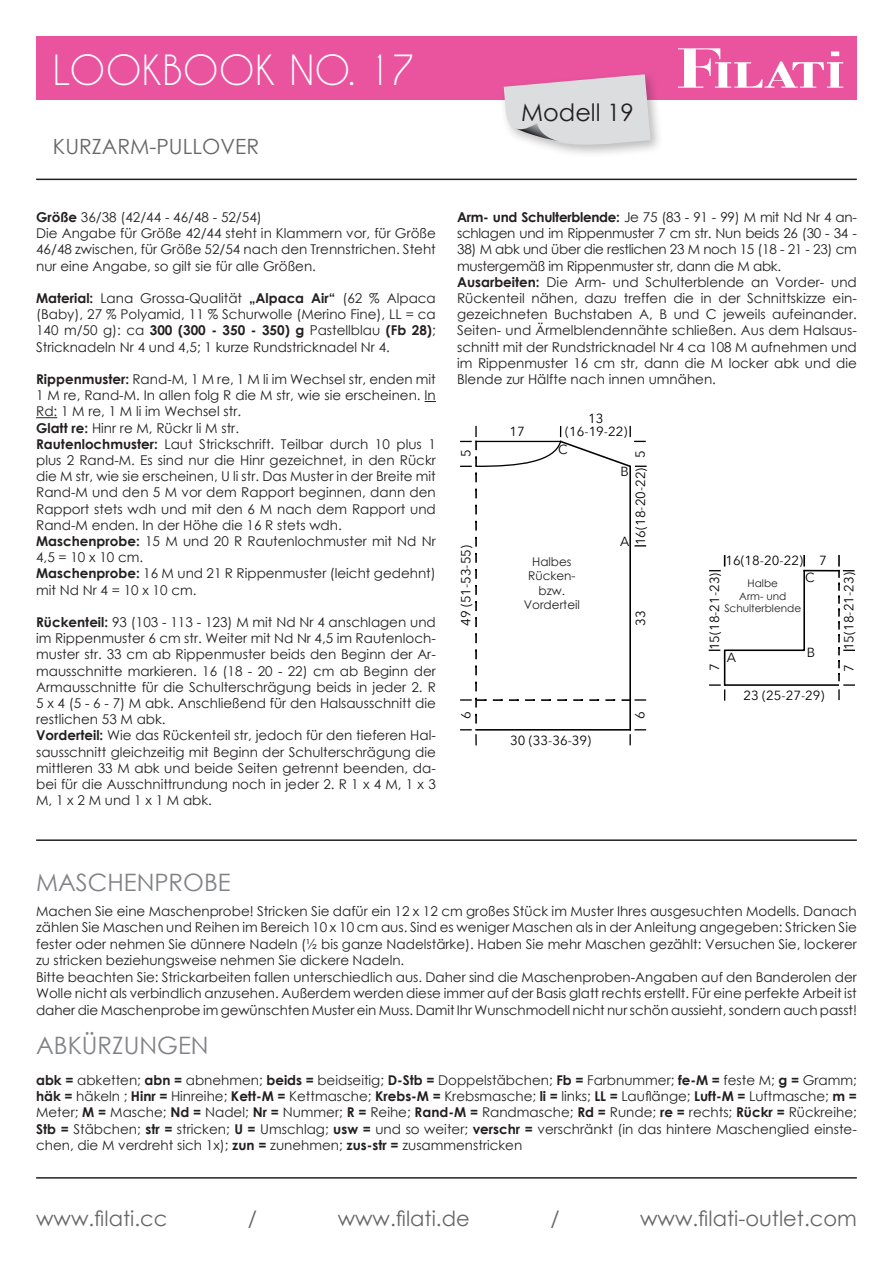
<style>
.page{position:relative;width:893px;height:1263px;background:#fff}
.page>*{position:absolute;margin:0;border:0;box-sizing:border-box;transform-origin:0 0}
.t1{font:39px "Caviar Dreams";color:#fff}
.t2{font:24px "Century Gothic";color:#808285}
.t3{font:24px "Century Gothic";color:#231f20}
.t4{font:21px "Century Gothic";color:#67676a}
.t5{font:13.5px/16.2px "Century Gothic";color:#231f20}
.t6{font:13.5px/16.2px "Century Gothic";letter-spacing:-.02em;color:#231f20}
.t7{font:13.2px/13.2px "Avenir Next";color:#000001;text-align:center}
.t8{font:12px/14.4px "Century Gothic";color:#231f20;text-align:center}
.t9{font:10.5px/12.6px "Century Gothic";color:#231f20;text-align:center}
.s1{font-weight:700}
</style>
<div class="page">
<hr style="left:36px;top:1177px;width:821px;height:1px;background:#231f20">
<hr style="left:36px;top:179px;width:821px;height:1px;background:#231f20">
<div style="left:36px;top:36px;width:821px;height:64px;background:#ea549f"></div>
<svg style="left:678px;top:48px;width:165px;height:40px"></svg>
<div style="left:499px;top:70px;width:165px;height:88px;background:#231f20;opacity:.3"></div>
<svg style="left:504px;top:74px;width:147px;height:76px;background:#dcced7"></svg>
<svg style="left:36px;top:417px;width:21px;height:1px"></svg>
<hr style="left:725px;top:684px;width:114px;height:2px;background:#000001">
<hr style="left:804px;top:570px;width:35px;height:1px;background:#000001">
<svg style="left:838px;top:556px;width:16px;height:143px"></svg>
<svg style="left:709px;top:556px;width:97px;height:144px"></svg>
<svg style="left:461px;top:426px;width:185px;height:319px"></svg>
<hr style="left:36px;top:839px;width:821px;height:2px;background:#231f20">
<h1 class="t1" style="left:53px;top:47px;width:364px">LOOKBOOK NO. 17</h1>
<h3 class="t4" style="left:53px;top:131px;width:208px">KURZARM-PULLOVER</h3>
<h2 class="t3" style="left:521px;top:96px;width:114px">Modell 19</h2>
<p class="t5" style="left:36px;top:209px;width:401px"><span class="s1">Größe</span> 36/38 (42/44 - 46/48 - 52/54)<br>Die Angabe für Größe 42/44 steht in Klammern vor, für Größe 46/48 zwischen, für Größe 52/54 nach den Trennstrichen. Steht nur eine Angabe, so gilt sie für alle Größen.</p>
<p class="t5" style="left:36px;top:290px;width:401px;text-align:justify"><span class="s1">Material:</span> Lana Grossa-Qualität <span class="s1">„Alpaca Air“</span> (62 % Alpaca (Baby), 27 % Polyamid, 11 % Schurwolle (Merino Fine), LL = ca 140 m/50 g): ca <span class="s1">300 (300 - 350 - 350) g</span> Pastellblau <span class="s1">(Fb 28)</span>; Stricknadeln Nr 4 und 4,5; 1 kurze Rundstricknadel Nr 4.</p>
<p class="t5" style="left:36px;top:371px;width:401px"><span class="s1">Rippenmuster:</span> Rand-M, 1 M re, 1 M li im Wechsel str, enden mit 1 M re, Rand-M. In allen folg R die M str, wie sie erscheinen. In Rd: 1 M re, 1 M li im Wechsel str.<br><span class="s1">Glatt re:</span> Hinr re M, Rückr li M str.<br><span class="s1">Rautenlochmuster:</span> Laut Strickschrift. Teilbar durch 10 plus 1 plus 2 Rand-M. Es sind nur die Hinr gezeichnet, in den Rückr die M str, wie sie erscheinen, U li str. Das Muster in der Breite mit Rand-M und den 5 M vor dem Rapport beginnen, dann den Rapport stets wdh und mit den 6 M nach dem Rapport und Rand-M enden. In der Höhe die 16 R stets wdh.<br><span class="s1">Maschenprobe:</span> 15 M und 20 R Rautenlochmuster mit Nd Nr 4,5 = 10 x 10 cm.<br><span class="s1">Maschenprobe:</span> 16 M und 21 R Rippenmuster (leicht gedehnt) mit Nd Nr 4 = 10 x 10 cm.</p>
<p class="t5" style="left:36px;top:614px;width:401px"><span class="s1">Rückenteil:</span> 93 (103 - 113 - 123) M mit Nd Nr 4 anschlagen und im Rippenmuster 6 cm str. Weiter mit Nd Nr 4,5 im Rautenloch&shy;muster str. 33 cm ab Rippenmuster beids den Beginn der Ar&shy;mausschnitte markieren. 16 (18 - 20 - 22) cm ab Beginn der Armausschnitte für die Schulterschrägung beids in jeder 2. R 5 x 4 (5 - 6 - 7) M abk. Anschließend für den Halsausschnitt die restlichen 53 M abk.<br><span class="s1">Vorderteil:</span> Wie das Rückenteil str, jedoch für den tieferen Hal&shy;sausschnitt gleichzeitig mit Beginn der Schulterschrägung die mittleren 33 M abk und beide Seiten getrennt beenden, da&shy;bei für die Ausschnittrundung noch in jeder 2. R 1 x 4 M, 1 x 3<br>M, 1 x 2 M und 1 x 1 M abk.</p>
<p class="t6" style="left:457px;top:209px;width:401px"><span class="s1">Arm- und Schulterblende:</span> Je 75 (83 - 91 - 99) M mit Nd Nr 4 an&shy;schlagen und im Rippenmuster 7 cm str. Nun beids 26 (30 - 34 -</p>
<p class="t5" style="left:457px;top:241px;width:401px">38) M abk und über die restlichen 23 M noch 15 (18 - 21 - 23) cm mustergemäß im Rippenmuster str, dann die M abk.<br><span class="s1">Ausarbeiten:</span> Die Arm- und Schulterblende an Vorder- und Rückenteil nähen, dazu treffen die in der Schnittskizze ein&shy;gezeichneten Buchstaben A, B und C jeweils aufeinander.<br>Seiten- und Ärmelblendennähte schließen. Aus dem Halsaus&shy;schnitt mit der Rundstricknadel Nr 4 ca 108 M aufnehmen und im Rippenmuster 16 cm str, dann die M locker abk und die Blende zur Hälfte nach innen umnähen.</p>
<p class="t7" style="left:459px;top:457px;width:9px;rotate:-90deg">5</p>
<p class="t7" style="left:459px;top:626px;width:82px;rotate:-90deg">49 (51-53-55)</p>
<p class="t7" style="left:509px;top:424px;width:17px">17</p>
<p class="t7" style="left:565px;top:411px;width:64px">13 (16-19-22)</p>
<p class="t7" style="left:558px;top:443px;width:11px">C</p>
<p class="t7" style="left:633px;top:458px;width:9px;rotate:-90deg">5</p>
<p class="t7" style="left:633px;top:545px;width:79px;rotate:-90deg">16(18-20-22)</p>
<p class="t7" style="left:621px;top:464px;width:10px">B</p>
<p class="t7" style="left:620px;top:534px;width:11px">A</p>
<p class="t8" style="left:524px;top:554px;width:58px">Halbes<br>Rücken&shy;bzw.<br>Vorderteil</p>
<p class="t7" style="left:633px;top:626px;width:17px;rotate:-90deg">33</p>
<p class="t7" style="left:459px;top:719px;width:9px;rotate:-90deg">6</p>
<p class="t7" style="left:633px;top:719px;width:9px;rotate:-90deg">6</p>
<p class="t7" style="left:510px;top:733px;width:82px">30 (33-36-39)</p>
<p class="t7" style="left:805px;top:551px;width:23px;line-height:17px;text-align:left;text-indent:-80px">16(18-20-22) 7<br>C</p>
<p class="t7" style="left:707px;top:650px;width:79px;rotate:-90deg">15(18-21-23)</p>
<p class="t7" style="left:842px;top:650px;width:79px;rotate:-90deg">15(18-21-23)</p>
<p class="t9" style="left:724px;top:577px;width:78px">Halbe<br>Arm- und<br>Schulterblende</p>
<p class="t7" style="left:807px;top:645px;width:10px">B</p>
<p class="t7" style="left:727px;top:650px;width:11px">A</p>
<p class="t7" style="left:707px;top:671px;width:9px;rotate:-90deg">7</p>
<p class="t7" style="left:842px;top:672px;width:9px;rotate:-90deg">7</p>
<p class="t7" style="left:743px;top:688px;width:82px">23 (25-27-29)</p>
<h2 class="t2" style="left:36px;top:865px;width:196px">MASCHENPROBE</h2>
<p class="t5" style="left:36px;top:902px;width:822px">Machen Sie eine Maschenprobe! Stricken Sie dafür ein 12 x 12 cm großes Stück im Muster Ihres ausgesuchten Modells. Danach zählen Sie Maschen und Reihen im Bereich 10 x 10 cm aus. Sind es weniger Maschen als in der Anleitung angegeben: Stricken Sie fester oder nehmen Sie dünnere Nadeln (½ bis ganze Nadelstärke). Haben Sie mehr Maschen gezählt: Versuchen Sie, lockerer zu stricken beziehungsweise nehmen Sie dickere Nadeln.<br>Bitte beachten Sie: Strickarbeiten fallen unterschiedlich aus. Daher sind die Maschenproben-Angaben auf den Banderolen der Wolle nicht als verbindlich anzusehen. Außerdem werden diese immer auf der Basis glatt rechts erstellt. Für eine perfekte Arbeit ist daher die Maschenprobe im gewünschten Muster ein Muss. Damit Ihr Wunschmodell nicht nur schön aussieht, sondern auch passt!</p>
<h2 class="t2" style="left:36px;top:1028px;width:174px">ABKÜRZUNGEN</h2>
<p class="t5" style="left:36px;top:1072px;width:822px;text-align:justify"><span class="s1">abk =</span> abketten; <span class="s1">abn =</span> abnehmen; <span class="s1">beids =</span> beidseitig; <span class="s1">D-Stb =</span> Doppelstäbchen; <span class="s1">Fb =</span> Farbnummer; <span class="s1">fe-M =</span> feste M; <span class="s1">g =</span> Gramm; <span class="s1">häk =</span> häkeln ; <span class="s1">Hinr =</span> Hinreihe; <span class="s1">Kett-M =</span> Kettmasche; <span class="s1">Krebs-M =</span> Krebsmasche; <span class="s1">li =</span> links; <span class="s1">LL =</span> Lauflänge; <span class="s1">Luft-M =</span> Luftmasche; <span class="s1">m = </span>Meter; <span class="s1">M =</span> Masche; <span class="s1">Nd =</span> Nadel; <span class="s1">Nr =</span> Nummer; <span class="s1">R =</span> Reihe; <span class="s1">Rand-M =</span> Randmasche; <span class="s1">Rd =</span> Runde; <span class="s1">re =</span> rechts; <span class="s1">Rückr =</span> Rückreihe; <span class="s1">Stb =</span> Stäbchen; <span class="s1">str =</span> stricken; <span class="s1">U =</span> Umschlag; <span class="s1">usw =</span> und so weiter; <span class="s1">verschr =</span> verschränkt (in das hintere Maschenglied einste&shy;chen, die M verdreht sich 1x); <span class="s1">zun =</span> zunehmen; <span class="s1">zus-str =</span> zusammenstricken</p>
<h3 class="t4" style="left:36px;top:1204px;width:133px">www.filati.cc</h3>
<h3 class="t4" style="left:248px;top:1204px;width:11px">/</h3>
<h3 class="t4" style="left:338px;top:1204px;width:134px">www.filati.de</h3>
<h3 class="t4" style="left:550px;top:1204px;width:11px">/</h3>
<h3 class="t4" style="left:640px;top:1204px;width:218px">www.filati-outlet.com</h3>
</div>
